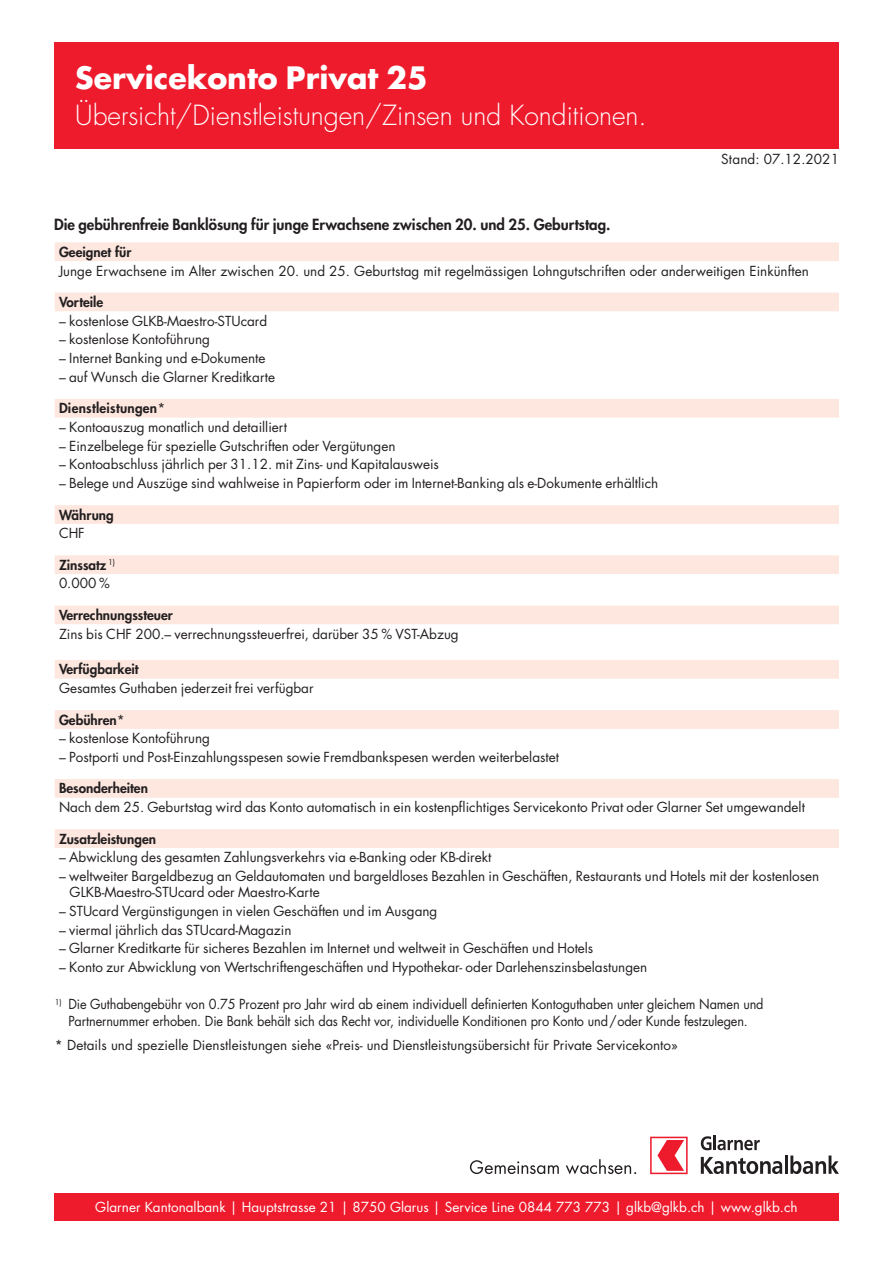
<style>
.page{position:relative;width:893px;height:1263px;background:#fff}
.page>*{position:absolute;margin:0;border:0;box-sizing:border-box;transform-origin:0 0}
.t1{font:700 30px "Futura Std";color:#fff}
.t2{font:300 27px "Futura Std";color:#fff}
.t3{font:800 15px "Futura Std";color:#231f20}
.t4{font:13.5px/16.2px "Futura Std";color:#231f20}
.t5{font:13.5px/16.2px "Futura Std";color:#231f20;text-align:center;scale:.94 1}
.t6{font:800 13.5px/18.6px "Futura Std";color:#231f20}
.t7{font:13.5px "Futura Std";color:#fff}
.t8{font:800 13.5px "Futura Std";letter-spacing:.02em;color:#231f20}
.s1{font-weight:400}
</style>
<div class="page">
<div style="left:54px;top:1193px;width:785px;height:27px;background:#ee1b2d"></div>
<svg style="left:701px;top:1135px;width:59px;height:15px"></svg>
<svg style="left:701px;top:1157px;width:81px;height:17px"></svg>
<hr style="left:785px;top:1155px;width:3px;height:19px;background:#231f20">
<svg style="left:790px;top:1155px;width:49px;height:19px"></svg>
<svg style="left:650px;top:1137px;width:38px;height:37px"></svg>
<svg style="left:470px;top:1160px;width:89px;height:14px"></svg>
<svg style="left:566px;top:1159px;width:70px;height:15px"></svg>
<svg style="left:55px;top:242px;width:784px;height:606px"></svg>
<div style="left:54px;top:43px;width:785px;height:106px;background:#ee1b2d"></div>
<h1 class="t1" style="left:75px;top:57px;width:354px">Servicekonto Privat 25</h1>
<h2 class="t2" style="left:75px;top:98px;width:573px">Übersicht/Dienstleistungen/Zinsen und Konditionen.</h2>
<p class="t3" style="left:54px;top:215px;width:558px">Die gebührenfreie Banklösung für junge Erwachsene zwischen 20. und 25. Geburtstag.</p>
<p class="t4" style="left:721px;top:151px;width:119px">Stand: 07.12.2021</p>
<p class="t6" style="left:59px;top:242px;width:74px">Geeignet für</p>
<p class="t4" style="left:59px;top:263px;width:751px">Junge Erwachsene im Alter zwischen 20. und 25. Geburtstag mit regelmässigen Lohngutschriften oder anderweitigen Einkünften</p>
<p class="t6" style="left:59px;top:293px;width:46px">Vorteile</p>
<p class="t4" style="left:59px;top:313px;width:210px">– kostenlose GLKB-Maestro-STUcard</p>
<p class="t4" style="left:59px;top:331px;width:153px">– kostenlose Kontoführung</p>
<p class="t4" style="left:59px;top:350px;width:208px">– Internet Banking und e-Dokumente</p>
<p class="t4" style="left:59px;top:369px;width:218px">– auf Wunsch die Glarner Kreditkarte</p>
<p class="t8" style="left:59px;top:400px;width:108px">Dienstleistungen<span class="s1">*</span></p>
<p class="t4" style="left:59px;top:419px;width:229px">– Kontoauszug monatlich und detailliert</p>
<p class="t4" style="left:59px;top:438px;width:338px">– Einzelbelege für spezielle Gutschriften oder Vergütungen</p>
<p class="t4" style="left:59px;top:456px;width:381px">– Kontoabschluss jährlich per 31.12. mit Zins- und Kapitalausweis</p>
<p class="t4" style="left:59px;top:475px;width:601px">– Belege und Auszüge sind wahlweise in Papierform oder im Internet-Banking als e-Dokumente erhältlich</p>
<p class="t6" style="left:59px;top:505px;width:56px">Währung</p>
<p class="t4" style="left:59px;top:525px;width:27px">CHF</p>
<p class="t6" style="left:59px;top:555px;width:58px">Zinssatz <sup>1)<br></sup><span class="s1">0.000 %</span></p>
<p class="t6" style="left:59px;top:606px;width:115px">Verrechnungssteuer</p>
<p class="t4" style="left:59px;top:626px;width:401px">Zins bis CHF 200.– verrechnungssteuerfrei, darüber 35 % VST-Abzug</p>
<p class="t6" style="left:59px;top:660px;width:81px">Verfügbarkeit</p>
<p class="t4" style="left:59px;top:680px;width:256px">Gesamtes Guthaben jederzeit frei verfügbar</p>
<p class="t6" style="left:59px;top:710px;width:67px">Gebühren<span class="s1">*</span></p>
<p class="t4" style="left:59px;top:730px;width:153px">– kostenlose Kontoführung</p>
<p class="t4" style="left:59px;top:749px;width:501px">– Postporti und Post-Einzahlungsspesen sowie Fremdbankspesen werden weiterbelastet</p>
<p class="t6" style="left:59px;top:779px;width:91px">Besonderheiten</p>
<p class="t4" style="left:59px;top:799px;width:747px">Nach dem 25. Geburtstag wird das Konto automatisch in ein kostenpflichtiges Servicekonto Privat oder Glarner Set umgewandelt</p>
<p class="t6" style="left:59px;top:829px;width:99px">Zusatzleistungen</p>
<p class="t4" style="left:59px;top:849px;width:434px">– Abwicklung des gesamten Zahlungsverkehrs via e-Banking oder KB-direkt</p>
<p class="t4" style="left:70px;top:868px;width:751px;text-indent:-11px">– weltweiter Bargeldbezug an Geldautomaten und bargeldloses Bezahlen in Geschäften, Restaurants und Hotels mit der kostenlosen<br>GLKB-Maestro-STUcard oder Maestro-Karte</p>
<p class="t4" style="left:59px;top:903px;width:380px">– STUcard Vergünstigungen in vielen Geschäften und im Ausgang</p>
<p class="t4" style="left:59px;top:922px;width:234px">– viermal jährlich das STUcard-Magazin</p>
<p class="t4" style="left:59px;top:940px;width:536px">– Glarner Kreditkarte für sicheres Bezahlen im Internet und weltweit in Geschäften und Hotels</p>
<p class="t4" style="left:59px;top:959px;width:590px">– Konto zur Abwicklung von Wertschriftengeschäften und Hypothekar- oder Darlehenszinsbelastungen</p>
<p class="t5" style="left:55px;top:996px;width:756px"><sup>1)</sup> Die Guthabengebühr von 0.75 Prozent pro Jahr wird ab einem individuell definierten Kontoguthaben unter gleichem Namen und<br>Partnernummer erhoben. Die Bank behält sich das Recht vor, individuelle Konditionen pro Konto und/oder Kunde festzulegen.</p>
<p class="t4" style="left:55px;top:1037px;width:625px">* Details und spezielle Dienstleistungen siehe «Preis- und Dienstleistungsübersicht für Private Servicekonto»</p>
<p class="t7" style="left:95px;top:1198px;width:704px">Glarner Kantonalbank | Hauptstrasse 21 | 8750 Glarus | Service Line 0844 773 773 | glkb@glkb.ch | www.glkb.ch</p>
</div>
